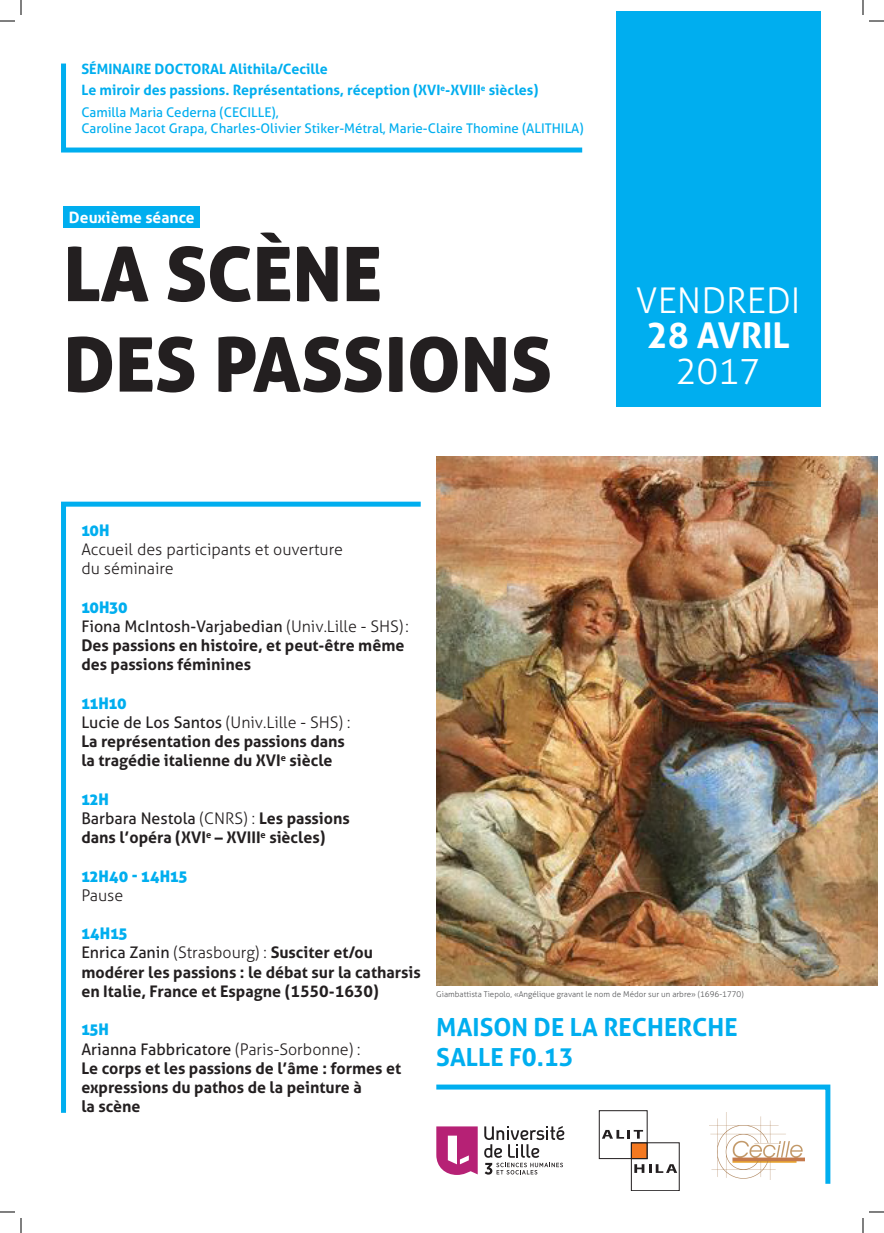
<style>
.page{position:relative;width:884px;height:1233px;background:#fff}
.page>*{position:absolute;margin:0;border:0;box-sizing:border-box;transform-origin:0 0}
.t1{font:75.4px/90.4px "Aller Display";color:#231f20}
.t2{font:300 35.5px "Aller";color:#fff}
.t3{font:700 35.5px "Aller";color:#fff}
.t4{font:700 24.9px "Aller";color:#00aeef}
.t5{font:700 16px/19.2px "Aller";color:#231f20}
.t6{font:300 16px/19.2px "Aller";color:#231f20}
.t7{font:16px "Aller Display";color:#00aeef}
.t8{font:700 15.6px "Aller";color:#fff}
.t9{font:700 14.2px "Aller";color:#00aeef}
.t10{font:13.3px "Aller";color:#00aeef}
.t11{font:300 8px "Aller";color:#57585a}
.s1{font-weight:400}
.s2{font-weight:300}
</style>
<div class="page">
<div style="left:616px;top:11px;width:204px;height:396px;background:#00aeef"></div>
<div style="left:64px;top:206px;width:136px;height:22px;background:#00aeef"></div>
<img style="left:436px;top:456px;width:441px;height:529px">
<svg style="left:61px;top:63px;width:522px;height:90px"></svg>
<svg style="left:61px;top:501px;width:360px;height:612px"></svg>
<svg style="left:436px;top:1084px;width:395px;height:104px"></svg>
<svg style="left:0;top:1211px;width:15px;height:1px"></svg>
<svg style="left:869px;top:1211px;width:15px;height:1px"></svg>
<svg style="left:0;top:0;width:22px;height:22px"></svg>
<svg style="left:20px;top:1218px;width:2px;height:15px"></svg>
<svg style="left:862px;top:0;width:22px;height:22px"></svg>
<svg style="left:862px;top:1218px;width:2px;height:15px"></svg>
<p class="t9" style="left:81px;top:60px;width:248px">SÉMINAIRE DOCTORAL Alithila/Cecille</p>
<p class="t9" style="left:81px;top:82px;width:459px">Le miroir des passions. Représentations, réception (XVI<sup>e</sup>-XVIII<sup>e</sup> siècles)</p>
<p class="t10" style="left:81px;top:104px;width:199px">Camilla Maria Cederna (CECILLE),</p>
<p class="t10" style="left:81px;top:120px;width:504px">Caroline Jacot Grapa, Charles-Olivier Stiker-Métral, Marie-Claire Thomine (ALITHILA)</p>
<p class="t8" style="left:69px;top:207px;width:127px">Deuxième séance</p>
<p class="t1" style="left:64px;top:228px;width:491px">LA SCÈNE<br>DES PASSIONS</p>
<p class="t2" style="left:636px;top:279px;width:166px">VENDREDI</p>
<p class="t3" style="left:646px;top:314px;width:145px">28 AVRIL</p>
<p class="t2" style="left:676px;top:350px;width:87px">2017</p>
<p class="t7" style="left:81px;top:520px;width:30px">10H</p>
<p class="t6" style="left:81px;top:540px;width:263px">Accueil des participants et ouverture du séminaire</p>
<p class="t7" style="left:81px;top:597px;width:48px">10H30</p>
<p class="t5" style="left:81px;top:616px;width:329px"><span class="s1">Fiona McIntosh-Varjabedian</span> <span class="s2">(Univ.Lille - SHS):<br></span>Des passions en histoire, et peut-être même des passions féminines</p>
<p class="t7" style="left:81px;top:693px;width:47px">11H10</p>
<p class="t5" style="left:81px;top:712px;width:271px"><span class="s1">Lucie de Los Santos</span> <span class="s2">(Univ.Lille - SHS) :<br></span>La représentation des passions dans la tragédie italienne du XVI<sup>e</sup> siècle</p>
<p class="t7" style="left:81px;top:789px;width:29px">12H</p>
<p class="t5" style="left:81px;top:808px;width:270px"><span class="s1">Barbara Nestola</span> <span class="s2">(CNRS) :</span> Les passions dans l’opéra (XVI<sup>e</sup> – XVIII<sup>e</sup> siècles)</p>
<p class="t7" style="left:81px;top:865px;width:108px">12H40 - 14H15</p>
<p class="t6" style="left:81px;top:885px;width:44px">Pause</p>
<p class="t7" style="left:81px;top:923px;width:48px">14H15</p>
<p class="t5" style="left:81px;top:943px;width:341px"><span class="s1">Enrica Zanin</span> <span class="s2">(Strasbourg) :</span> Susciter et/ou modérer les passions : le débat sur la catharsis en Italie, France et Espagne (1550-1630)</p>
<p class="t7" style="left:81px;top:1019px;width:29px">15H</p>
<p class="t5" style="left:81px;top:1039px;width:321px"><span class="s1">Arianna Fabbricatore</span> <span class="s2">(Paris-Sorbonne) :<br></span>Le corps et les passions de l’âme : formes et expressions du pathos de la peinture à<br>la scène</p>
<p class="t11" style="left:436px;top:989px;width:309px">Giambattista Tiepolo, «Angélique gravant le nom de Médor sur un arbre» (1696-1770)</p>
<p class="t4" style="left:436px;top:1012px;width:303px">MAISON DE LA RECHERCHE</p>
<p class="t4" style="left:436px;top:1042px;width:139px">SALLE F0.13</p>
</div>
